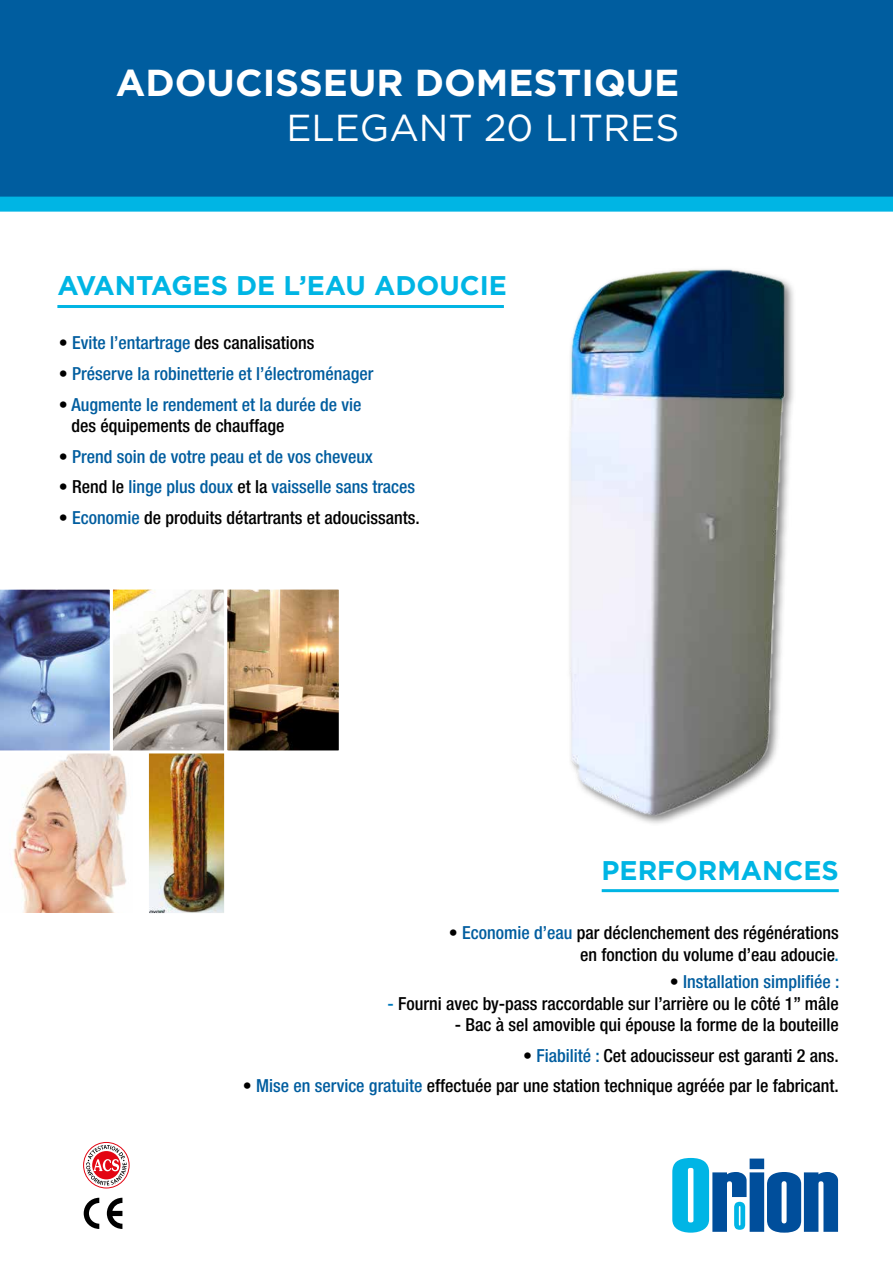
<style>
.page{position:relative;width:893px;height:1263px;background:#fff}
.page>*{position:absolute;margin:0;border:0;box-sizing:border-box;transform-origin:0 0}
.t1{font:700 37.5px "Gotham";color:#fff}
.t2{font:37.5px "Gotham";color:#fff}
.t3{font:700 27px "Gotham";color:#00b5e4}
.t4{font:500 condensed 18px/21.6px "Helvetica Neue";color:#000;text-align:right}
.t5{font:500 condensed 18px/21.6px "Helvetica Neue";color:#005d9f}
.s1{color:#005d9f}
.s2{color:#000}
.s3{color:#0079bc}
</style>
<div class="page">
<div style="left:0;top:0;width:893px;height:199px;background:#005d9f"></div>
<hr style="left:602px;top:889px;width:237px;height:3px;background:#00b5e4">
<img style="left:150px;top:753px;width:73px;height:159px">
<div style="left:146px;top:749px;width:81px;height:167px;border:3px solid #fff"></div>
<img style="left:149px;top:590px;width:189px;height:159px">
<div style="left:110px;top:587px;width:117px;height:166px;border:3px solid #fff"></div>
<div style="left:224px;top:586px;width:118px;height:167px;border:3px solid #fff"></div>
<img style="left:0;top:587px;width:149px;height:329px">
<svg style="left:84px;top:1142px;width:45px;height:46px"></svg>
<div style="left:83px;top:1142px;width:46px;height:46px;border:1px solid #e30613;border-radius:50%"></div>
<svg style="left:86px;top:1145px;width:41px;height:40px"></svg>
<svg style="left:84px;top:1198px;width:15px;height:31px"></svg>
<svg style="left:107px;top:1198px;width:15px;height:31px"></svg>
<hr style="left:57px;top:305px;width:447px;height:3px;background:#00b5e4">
<img style="left:503px;top:269px;width:291px;height:555px">
<svg style="left:672px;top:1158px;width:166px;height:74px"></svg>
<div style="left:0;top:197px;width:893px;height:15px;background:#00b5e4"></div>
<h1 class="t1" style="left:116px;top:58px;width:565px">ADOUCISSEUR DOMESTIQUE</h1>
<h1 class="t2" style="left:286px;top:104px;width:394px">ELEGANT 20 LITRES</h1>
<h2 class="t3" style="left:57px;top:268px;width:451px">AVANTAGES DE L’EAU ADOUCIE</h2>
<p class="t4" style="left:59px;top:332px;width:257px">• <span class="s1">Evite l’entartrage</span> des canalisations</p>
<p class="t5" style="left:59px;top:363px;width:316px"><span class="s2">•</span> Préserve la robinetterie et l’électroménager</p>
<p class="t5" style="left:71px;top:393px;width:292px;text-indent:-13px"><span class="s2">•</span> Augmente le rendement et la durée de vie <span class="s2">des équipements de chauffage</span></p>
<p class="t5" style="left:59px;top:445px;width:315px"><span class="s2">•</span> Prend soin de votre peau et de vos cheveux</p>
<p class="t5" style="left:59px;top:476px;width:358px"><span class="s2">• Rend le</span> linge plus doux <span class="s2">et la</span> vaisselle sans traces</p>
<p class="t4" style="left:59px;top:507px;width:363px">• <span class="s1">Economie</span> de produits détartrants et adoucissants.</p>
<h2 class="t3" style="left:601px;top:853px;width:239px">PERFORMANCES</h2>
<p class="t4" style="left:449px;top:922px;width:391px">• <span class="s1">Economie d’eau</span> par déclenchement des régénérations en fonction du volume d’eau adoucie<span class="s3">.</span></p>
<p class="t5" style="left:670px;top:970px;width:171px"><span class="s2">•</span> Installation simplifiée :</p>
<p class="t4" style="left:387px;top:992px;width:453px"><span class="s3">-</span> Fourni avec by-pass raccordable sur l’arrière ou le côté 1” mâle</p>
<p class="t4" style="left:455px;top:1014px;width:385px">- Bac à sel amovible qui épouse la forme de la bouteille</p>
<p class="t4" style="left:523px;top:1044px;width:317px">• <span class="s1">Fiabilité :</span> Cet adoucisseur est garanti 2 ans.</p>
<p class="t4" style="left:243px;top:1075px;width:598px">• <span class="s1">Mise en service gratuite</span> effectuée par une station technique agréée par le fabricant.</p>
</div>
